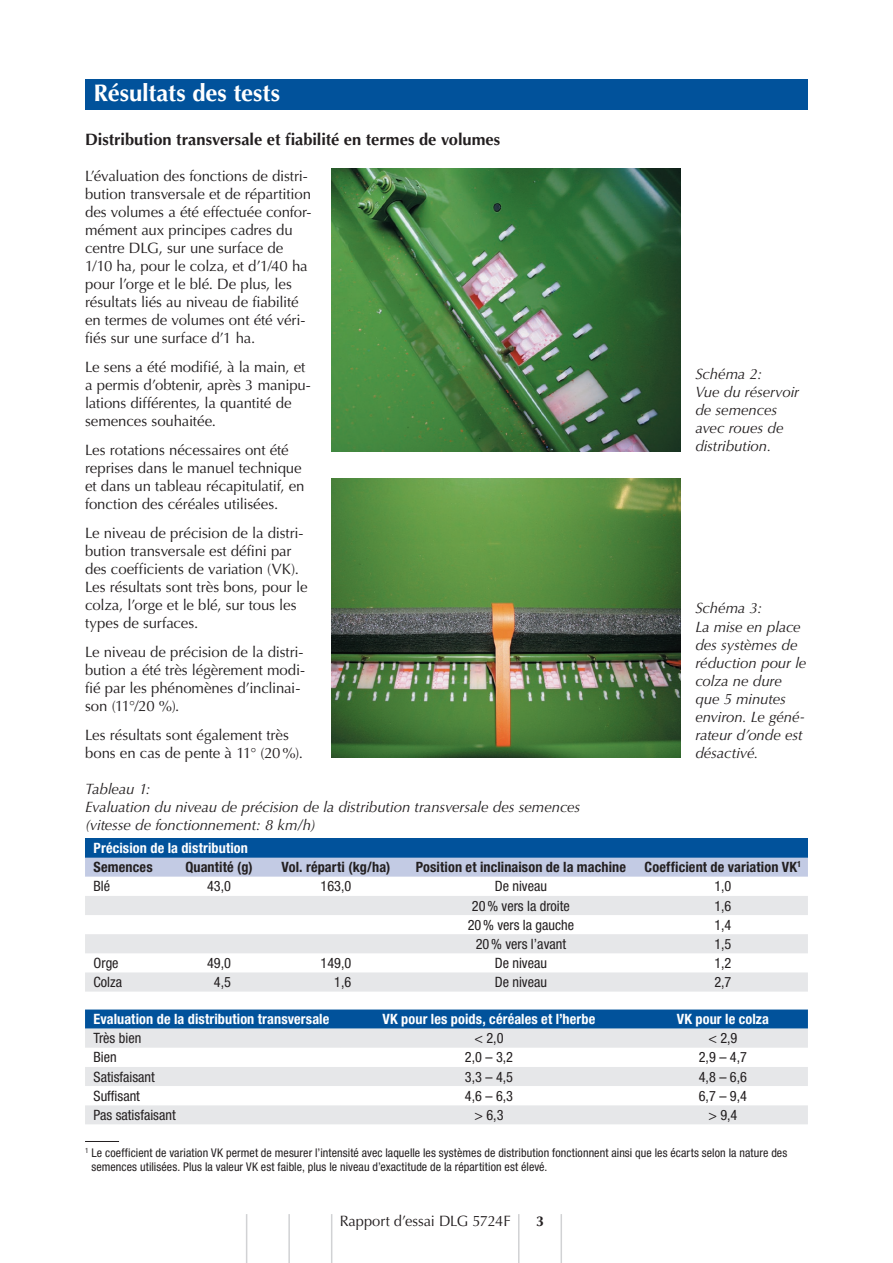
<style>
.page{position:relative;width:893px;height:1263px;background:#fff}
.page>*{position:absolute;margin:0;border:0;box-sizing:border-box;transform-origin:0 0}
.t1{font:700 24px "Optima LT Std";color:#fff}
.t2{font:700 16.5px "Optima LT Std";color:#231f20}
.t3{font:15px/18px "Optima LT Std";letter-spacing:-.005em;color:#231f20}
.t4{font:italic 15px/18px "Optima LT Std";letter-spacing:-.01em;color:#231f20}
.t5{font:condensed 14.25px "Helvetica Neue LT Std";color:#231f20}
.t6{font:700 condensed 14.25px "Helvetica Neue LT Std";letter-spacing:.01em;color:#fff}
.t7{font:700 condensed 14.25px "Helvetica Neue LT Std";letter-spacing:.01em;color:#231f20}
.t8{font:700 14.25px "Optima LT Std";color:#231f20}
.t9{font:condensed 12px/14.2px "Helvetica Neue LT Std";letter-spacing:.01em;color:#231f20}
</style>
<div class="page">
<hr style="left:331px;top:1214px;width:1px;height:49px;background:#d1d2d4">
<hr style="left:288px;top:1214px;width:2px;height:49px;background:#d1d2d4">
<hr style="left:246px;top:1214px;width:1px;height:49px;background:#d1d2d4">
<hr style="left:561px;top:1214px;width:1px;height:49px;background:#d1d2d4">
<hr style="left:518px;top:1214px;width:1px;height:49px;background:#d1d2d4">
<div style="left:85px;top:79px;width:723px;height:30px;background:#01529b"></div>
<img style="left:332px;top:169px;width:348px;height:282px">
<img style="left:332px;top:478px;width:348px;height:279px">
<hr style="left:85px;top:1141px;width:34px;height:1px;background:#231f20">
<div style="left:85px;top:838px;width:723px;height:20px;background:#01529b"></div>
<div style="left:85px;top:858px;width:723px;height:19px;background:#c3cbe4"></div>
<svg style="left:85px;top:896px;width:723px;height:95px;fill:#e6e7e9"></svg>
<svg style="left:85px;top:1009px;width:723px;height:20px;background:#0e5a9f"></svg>
<div style="left:85px;top:1029px;width:723px;height:95px;background:#e6e7e9"></div>
<svg style="left:85px;top:1048px;width:723px;height:57px"></svg>
<h1 class="t1" style="left:94px;top:79px;width:188px">Résultats des tests</h1>
<p class="t2" style="left:85px;top:130px;width:417px">Distribution transversale et fiabilité en termes de volumes</p>
<p class="t3" style="left:85px;top:168px;width:228px">L’évaluation des fonctions de distri&shy;bution transversale et de répartition des volumes a été effectuée confor&shy;mément aux principes cadres du centre DLG, sur une surface de 1/10 ha, pour le colza, et d’1/40 ha pour l’orge et le blé. De plus, les résultats liés au niveau de fiabilité en termes de volumes ont été véri&shy;fiés sur une surface d’1 ha.</p>
<p class="t3" style="left:85px;top:358px;width:227px">Le sens a été modifié, à la main, et a permis d’obtenir, après 3 manipu&shy;lations différentes, la quantité de semences souhaitée.</p>
<p class="t3" style="left:85px;top:441px;width:221px">Les rotations nécessaires ont été reprises dans le manuel technique et dans un tableau récapitulatif, en fonction des céréales utilisées.</p>
<p class="t3" style="left:85px;top:524px;width:224px">Le niveau de précision de la distri&shy;bution transversale est défini par des coefficients de variation (VK).<br>Les résultats sont très bons, pour le colza, l’orge et le blé, sur tous les types de surfaces.</p>
<p class="t3" style="left:85px;top:643px;width:221px">Le niveau de précision de la distri&shy;bution a été très légèrement modi&shy;fié par les phénomènes d’inclinai&shy;son (11°/20 %).</p>
<p class="t3" style="left:85px;top:726px;width:219px">Les résultats sont également très bons en cas de pente à 11° (20%).</p>
<p class="t4" style="left:85px;top:779px;width:497px">Tableau 1:<br>Evaluation du niveau de précision de la distribution transversale des semences (vitesse de fonctionnement: 8 km/h)</p>
<p class="t4" style="left:695px;top:365px;width:105px">Schéma 2:<br>Vue du réservoir de semences avec roues de distribution.</p>
<p class="t4" style="left:695px;top:599px;width:113px">Schéma 3:<br>La mise en place des systèmes de réduction pour le colza ne dure que 5 minutes environ. Le géné&shy;rateur d’onde est désactivé.</p>
<p class="t6" style="left:94px;top:839px;width:156px">Précision de la distribution</p>
<p class="t7" style="left:94px;top:859px;width:61px">Semences</p>
<p class="t7" style="left:185px;top:859px;width:69px">Quantité (g)</p>
<p class="t7" style="left:282px;top:859px;width:110px">Vol. réparti (kg/ha)</p>
<p class="t7" style="left:416px;top:859px;width:212px">Position et inclinaison de la machine</p>
<p class="t7" style="left:645px;top:859px;width:158px">Coefficient de variation VK<sup>1</sup></p>
<p class="t5" style="left:94px;top:878px;width:18px">Blé</p>
<p class="t5" style="left:207px;top:878px;width:25px">43,0</p>
<p class="t5" style="left:321px;top:878px;width:32px">163,0</p>
<p class="t5" style="left:495px;top:878px;width:54px">De niveau</p>
<p class="t5" style="left:714px;top:878px;width:19px">1,0</p>
<p class="t5" style="left:472px;top:897px;width:99px">20% vers la droite</p>
<p class="t5" style="left:714px;top:897px;width:19px">1,6</p>
<p class="t5" style="left:468px;top:916px;width:108px">20% vers la gauche</p>
<p class="t5" style="left:714px;top:916px;width:19px">1,4</p>
<p class="t5" style="left:476px;top:935px;width:92px">20% vers l’avant</p>
<p class="t5" style="left:714px;top:935px;width:19px">1,5</p>
<p class="t5" style="left:94px;top:955px;width:27px">Orge</p>
<p class="t5" style="left:207px;top:955px;width:25px">49,0</p>
<p class="t5" style="left:321px;top:955px;width:32px">149,0</p>
<p class="t5" style="left:495px;top:955px;width:54px">De niveau</p>
<p class="t5" style="left:714px;top:955px;width:19px">1,2</p>
<p class="t5" style="left:94px;top:974px;width:30px">Colza</p>
<p class="t5" style="left:214px;top:974px;width:19px">4,5</p>
<p class="t5" style="left:334px;top:974px;width:19px">1,6</p>
<p class="t5" style="left:495px;top:974px;width:54px">De niveau</p>
<p class="t5" style="left:714px;top:974px;width:19px">2,7</p>
<p class="t6" style="left:94px;top:1010px;width:237px">Evaluation de la distribution transversale</p>
<p class="t6" style="left:383px;top:1010px;width:214px">VK pour les poids, céréales et l’herbe</p>
<p class="t6" style="left:677px;top:1010px;width:94px">VK pour le colza</p>
<p class="t5" style="left:94px;top:1030px;width:49px">Très bien</p>
<p class="t5" style="left:474px;top:1030px;width:31px">&lt; 2,0</p>
<p class="t5" style="left:708px;top:1030px;width:31px">&lt; 2,9</p>
<p class="t5" style="left:94px;top:1049px;width:25px">Bien</p>
<p class="t5" style="left:465px;top:1049px;width:50px">2,0 – 3,2</p>
<p class="t5" style="left:699px;top:1049px;width:50px">2,9 – 4,7</p>
<p class="t5" style="left:94px;top:1068px;width:63px">Satisfaisant</p>
<p class="t5" style="left:465px;top:1068px;width:50px">3,3 – 4,5</p>
<p class="t5" style="left:699px;top:1068px;width:50px">4,8 – 6,6</p>
<p class="t5" style="left:94px;top:1087px;width:48px">Suffisant</p>
<p class="t5" style="left:465px;top:1087px;width:50px">4,6 – 6,3</p>
<p class="t5" style="left:699px;top:1087px;width:50px">6,7 – 9,4</p>
<p class="t5" style="left:94px;top:1106px;width:84px">Pas satisfaisant</p>
<p class="t5" style="left:474px;top:1106px;width:31px">&gt; 6,3</p>
<p class="t5" style="left:708px;top:1106px;width:31px">&gt; 9,4</p>
<p class="t9" style="left:91px;top:1145px;width:697px;text-indent:-6px"><sup>1</sup> Le coefficient de variation VK permet de mesurer l’intensité avec laquelle les systèmes de distribution fonctionnent ainsi que les écarts selon la nature des semences utilisées. Plus la valeur VK est faible, plus le niveau d’exactitude de la répartition est élevé.</p>
<p class="t3" style="left:340px;top:1212px;width:173px">Rapport d’essai DLG 5724F</p>
<p class="t8" style="left:536px;top:1212px;width:9px">3</p>
</div>
